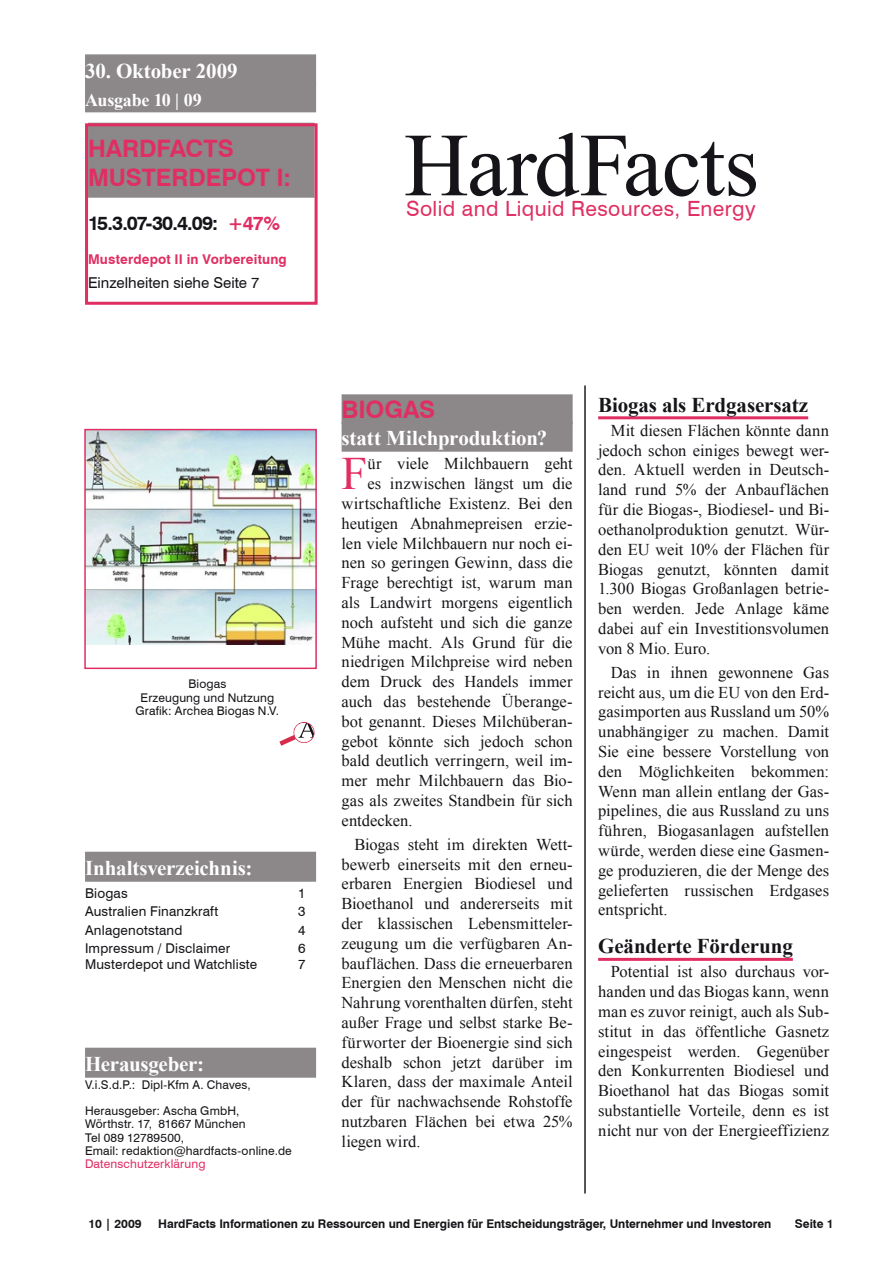
<style>
.page{position:relative;width:893px;height:1263px;background:#fff}
.page>*{position:absolute;margin:0;border:0;box-sizing:border-box;transform-origin:0 0}
.t1{font:90px "Times New Roman";letter-spacing:-.015em;color:#161418}
.t2{font:46.35px "Times New Roman";color:#e02e63}
.t3{font:700 24px/28.8px "Swiss 721 BT";letter-spacing:-.005em;color:#e02e63}
.t4{font:700 21px "Times New Roman";letter-spacing:-.01em;color:#fff}
.t5{font:700 21px "Times New Roman";letter-spacing:-.005em;color:#161418}
.t6{font:21px "Swiss 721 BT";letter-spacing:.02em;color:#e02e63}
.t7{font:700 19.5px "Swiss 721 BT";letter-spacing:-.05em;color:#161418}
.t8{font:700 18px "Times New Roman";letter-spacing:-.01em;color:#fff}
.t9{font:16.5px/19.8px "Times New Roman";color:#161418;text-align:justify}
.t10{font:15px "Swiss 721 BT";letter-spacing:.005em;color:#161418}
.t11{font:13.5px "Swiss 721 BT";letter-spacing:.015em;color:#161418}
.t12{font:700 13.5px "Swiss 721 BT";letter-spacing:.01em;color:#e02e63}
.t13{font:12px/13.2px "Swiss 721 BT";letter-spacing:.01em;color:#161418}
.t14{font:700 12px "Swiss 721 BT";letter-spacing:-.005em;color:#161418}
.t15{font:12px "Swiss 721 BT";letter-spacing:.015em;color:#e02e63}
.s1{color:#e02e63}
</style>
<div class="page">
<div style="left:85px;top:1048px;width:231px;height:30px;background:#8c8789"></div>
<hr style="left:584px;top:385px;width:2px;height:808px;background:#201e21">
<div style="left:85px;top:852px;width:231px;height:30px;background:#8c8789"></div>
<div style="left:85px;top:54px;width:231px;height:30px;background:#8c8789"></div>
<div style="left:85px;top:82px;width:231px;height:30px;background:#8c8789"></div>
<div style="left:88px;top:123px;width:227px;height:75px;background:#8c8789"></div>
<div style="left:85px;top:123px;width:233px;height:182px;border:3px solid #e02e63"></div>
<svg style="left:279px;top:722px;width:36px;height:24px"></svg>
<div style="left:342px;top:394px;width:231px;height:30px;background:#8c8789"></div>
<div style="left:342px;top:422px;width:231px;height:30px;background:#8c8789"></div>
<hr style="left:598px;top:416px;width:210px;height:3px;background:#e02e63">
<hr style="left:598px;top:958px;width:195px;height:3px;background:#e02e63">
<img style="left:87px;top:432px;width:227px;height:213px">
<div style="left:84px;top:429px;width:233px;height:240px;border:2px solid #e02e63"></div>
<p class="t4" style="left:85px;top:56px;width:154px">30. Oktober 2009</p>
<p class="t8" style="left:85px;top:88px;width:118px">Ausgabe 10 | 09</p>
<h3 class="t3" style="left:88px;top:134px;width:204px">Har dFacts<br>Musterdepot I:</h3>
<p class="t7" style="left:88px;top:211px;width:194px">15.3.07-30.4.09: <span class="s1">+47%</span></p>
<p class="t12" style="left:88px;top:251px;width:200px">Musterdepot II in Vorbereitung</p>
<p class="t10" style="left:88px;top:273px;width:173px">Einzelheiten siehe Seite 7</p>
<h1 class="t1" style="left:404px;top:105px;width:357px">HardFacts</h1>
<p class="t6" style="left:406px;top:196px;width:351px">Solid and Liquid Resources, Energy</p>
<p class="t13" style="left:136px;top:677px;width:145px;text-align:center">Biogas<br>Erzeugung und Nutzung<br>Grafik: Archea Biogas N.V.</p>
<p class="t4" style="left:85px;top:854px;width:169px">Inhaltsverzeichnis:</p>
<p class="t11" style="left:85px;top:885px;width:44px">Biogas</p>
<p class="t11" style="left:298px;top:885px;width:9px">1</p>
<p class="t11" style="left:85px;top:903px;width:135px">Australien Finanzkraft</p>
<p class="t11" style="left:298px;top:903px;width:9px">3</p>
<p class="t11" style="left:85px;top:921px;width:99px">Anlagenotstand</p>
<p class="t11" style="left:298px;top:921px;width:9px">4</p>
<p class="t11" style="left:85px;top:940px;width:147px">Impressum / Disclaimer</p>
<p class="t11" style="left:298px;top:940px;width:9px">6</p>
<p class="t11" style="left:85px;top:956px;width:174px">Musterdepot und Watchliste</p>
<p class="t11" style="left:298px;top:956px;width:9px">7</p>
<p class="t4" style="left:85px;top:1050px;width:121px">Herausgeber:</p>
<p class="t13" style="left:85px;top:1071px;width:167px;line-height:26.4px">V.i.S.d.P.: Dipl-Kfm A. Chaves,<br>Herausgeber: Ascha GmbH,</p>
<p class="t13" style="left:85px;top:1117px;width:208px">Wörthstr. 17, 81667 München<br>Tel 089 12789500,<br>Email: redaktion@hardfacts-online.de</p>
<p class="t15" style="left:85px;top:1156px;width:122px">Datenschutzerklärung</p>
<h3 class="t3" style="left:342px;top:395px;width:92px">Bi ogas</h3>
<p class="t4" style="left:342px;top:424px;width:207px">statt Milchproduktion?</p>
<h2 class="t2" style="left:342px;top:442px;width:27px">F</h2>
<p class="t9" style="left:367px;top:454px;width:207px">ür viele Milchbauern geht</p>
<p class="t9" style="left:367px;top:473px;width:207px">es inzwischen längst um die</p>
<p class="t9" style="left:342px;top:493px;width:233px">wirtschaftliche Existenz. Bei den</p>
<p class="t9" style="left:342px;top:513px;width:233px">heutigen Abnahmepreisen erzie-</p>
<p class="t9" style="left:342px;top:533px;width:233px">len viele Milchbauern nur noch ei-</p>
<p class="t9" style="left:342px;top:553px;width:233px">nen so geringen Gewinn, dass die</p>
<p class="t9" style="left:342px;top:572px;width:232px">Frage berechtigt ist, warum man</p>
<p class="t9" style="left:342px;top:592px;width:232px">als Landwirt morgens eigentlich</p>
<p class="t9" style="left:342px;top:612px;width:232px">noch aufsteht und sich die ganze</p>
<p class="t9" style="left:342px;top:632px;width:232px">Mühe macht. Als Grund für die</p>
<p class="t9" style="left:342px;top:652px;width:233px">niedrigen Milchpreise wird neben</p>
<p class="t9" style="left:342px;top:671px;width:232px">dem Druck des Handels immer</p>
<p class="t9" style="left:342px;top:691px;width:233px">auch das bestehende Überange-</p>
<p class="t9" style="left:342px;top:711px;width:233px">bot genannt. Dieses Milchüberan-</p>
<p class="t9" style="left:342px;top:731px;width:232px">gebot könnte sich jedoch schon</p>
<p class="t9" style="left:342px;top:751px;width:233px">bald deutlich verringern, weil im-</p>
<p class="t9" style="left:342px;top:770px;width:233px">mer mehr Milchbauern das Bio-</p>
<p class="t9" style="left:342px;top:790px;width:232px">gas als zweites Standbein für sich</p>
<p class="t9" style="left:342px;top:810px;width:73px">entdecken.</p>
<p class="t9" style="left:342px;top:834px;width:233px;text-indent:13px">Biogas steht im direkten Wett&shy;bewerb einerseits mit den erneu&shy;erbaren Energien Biodiesel und Bioethanol und andererseits mit der klassischen Lebensmitteler&shy;zeugung um die verfügbaren An&shy;bauflächen. Dass die erneuerbaren Energien den Menschen nicht die Nahrung vorenthalten dürfen, steht außer Frage und selbst starke Be&shy;fürworter der Bioenergie sind sich deshalb schon jetzt darüber im Klaren, dass der maximale Anteil der für nachwachsende Rohstoffe nutzbaren Flächen bei etwa 25% liegen wird.</p>
<p class="t5" style="left:598px;top:390px;width:212px">Biogas als Erdgasersatz</p>
<p class="t9" style="left:598px;top:420px;width:233px;text-indent:13px">Mit diesen Flächen könnte dann jedoch schon einiges bewegt wer&shy;den. Aktuell werden in Deutsch&shy;land rund 5% der Anbauflächen für die Biogas-, Biodiesel- und Bi&shy;oethanolproduktion genutzt. Wür&shy;den EU weit 10% der Flächen für Biogas genutzt, könnten damit 1.300 Biogas Großanlagen betrie&shy;ben werden. Jede Anlage käme dabei auf ein Investitionsvolumen von 8 Mio. Euro.</p>
<p class="t9" style="left:598px;top:662px;width:233px;text-indent:13px">Das in ihnen gewonnene Gas reicht aus, um die EU von den Erd&shy;gasimporten aus Russland um 50% unabhängiger zu machen. Damit Sie eine bessere Vorstellung von den Möglichkeiten bekommen:<br>Wenn man allein entlang der Gas&shy;pipelines, die aus Russland zu uns führen, Biogasanlagen aufstellen würde, werden diese eine Gasmen&shy;ge produzieren, die der Menge des gelieferten russischen Erdgases entspricht.</p>
<p class="t5" style="left:598px;top:932px;width:196px">Geänderte Förderung</p>
<p class="t9" style="left:598px;top:962px;width:233px;text-indent:13px">Potential ist also durchaus vor&shy;handen und das Biogas kann, wenn man es zuvor reinigt, auch als Sub&shy;stitut in das öffentliche Gasnetz eingespeist werden. Gegenüber den Konkurrenten Biodiesel und Bioethanol hat das Biogas somit substantielle Vorteile, denn es ist nicht nur von der Energieeffizienz</p>
<p class="t14" style="left:88px;top:1217px;width:55px">10 | 2009</p>
<p class="t14" style="left:158px;top:1217px;width:614px">HardFacts Informationen zu Ressourcen und Energien für Entscheidungsträger, Unternehmer und Investoren</p>
<p class="t14" style="left:795px;top:1217px;width:40px">Seite 1</p>
</div>
